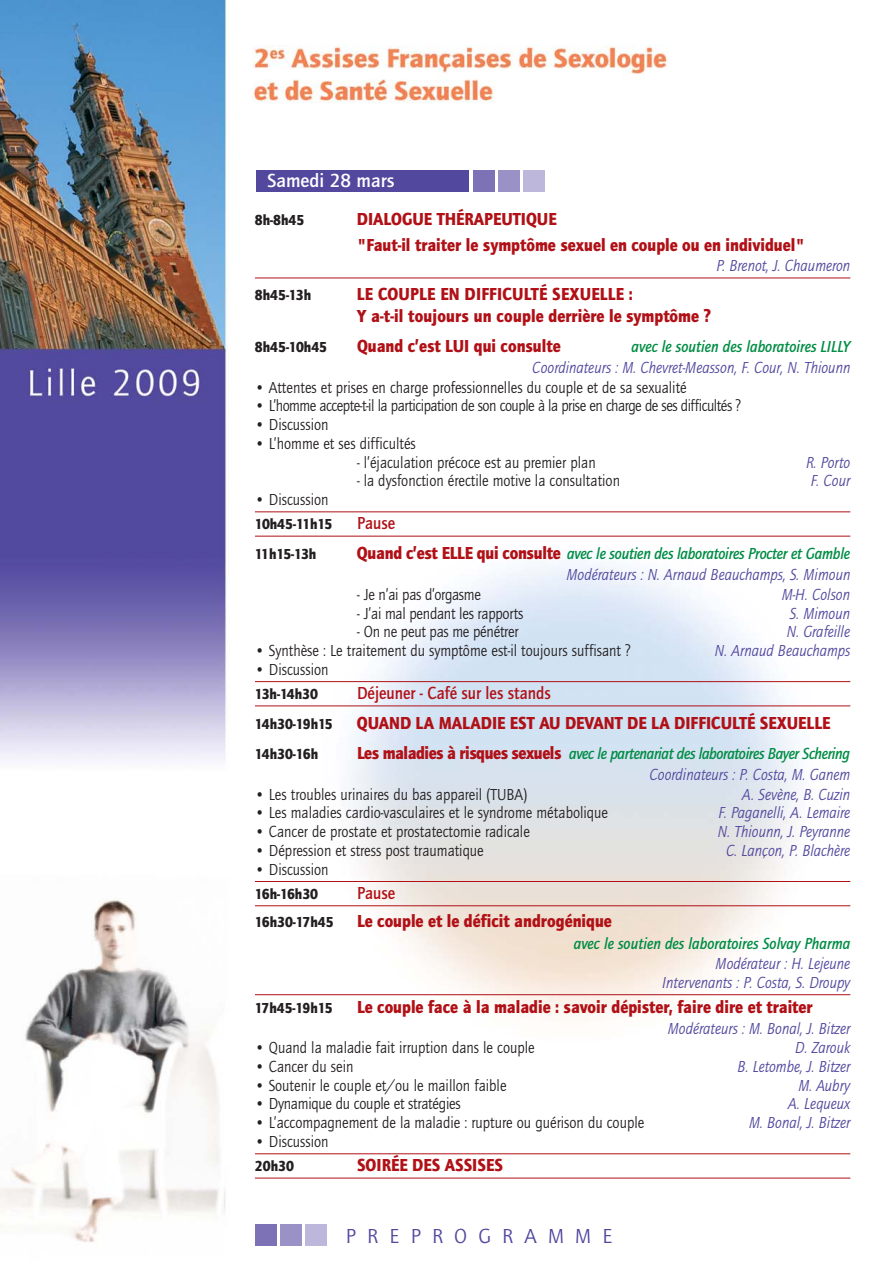
<style>
.page{position:relative;width:893px;height:1263px;background:#fff}
.page>*{position:absolute;margin:0;border:0;box-sizing:border-box;transform-origin:0 0}
.t1{font:21px "Quay Itc T";letter-spacing:.535em;color:#52499e}
.t2{font:700 19.5px "Quay Itc T";color:#fff}
.t3{font:900 18px/25.8px "Quay Itc T";color:#b01016;scale:.9 1}
.t4{font:700 18px "Quay Itc T";color:#b01016;scale:.9 1}
.t5{font:16.5px "Quay Itc T";color:#231f20;scale:.9 1}
.t6{font:italic 16.5px/18.8px "Quay Itc T";color:#52499e;text-align:right;scale:.9 1}
.t7{font:italic 700 16.5px/20.5px "Quay Itc T";letter-spacing:-.015em;color:#008c44;text-align:right;scale:.9 1}
.t8{font:16.5px "Quay Itc T";letter-spacing:-.03em;color:#231f20;scale:.9 1}
.t9{font:900 15px "Quay Itc T";color:#231f20;scale:.9 1}
.t10{font:900 15px "Quay Itc T";letter-spacing:-.04em;color:#231f20;scale:.9 1}
.s1{font-weight:900;font-style:normal;font-size:18px;color:#b01016}
.s2{font-weight:400;color:#52499e}
</style>
<div class="page">
<img style="left:0;top:0;width:851px;height:1246px">
<hr style="left:255px;top:278px;width:595px;height:1px;background:#b01016">
<hr style="left:255px;top:511px;width:595px;height:1px;background:#b01016">
<hr style="left:255px;top:536px;width:595px;height:1px;background:#b01016">
<hr style="left:255px;top:681px;width:595px;height:1px;background:#b01016">
<hr style="left:255px;top:705px;width:595px;height:1px;background:#b01016">
<hr style="left:255px;top:881px;width:595px;height:1px;background:#b01016">
<hr style="left:255px;top:905px;width:595px;height:1px;background:#b01016">
<hr style="left:255px;top:994px;width:595px;height:1px;background:#b01016">
<hr style="left:255px;top:1153px;width:595px;height:1px;background:#b01016">
<hr style="left:255px;top:1178px;width:595px;height:1px;background:#b01016">
<div style="left:256px;top:170px;width:213px;height:21px;background:#52499e"></div>
<div style="left:473px;top:170px;width:21px;height:21px;background:#7c72b5"></div>
<div style="left:498px;top:170px;width:22px;height:21px;background:#9a92c6"></div>
<div style="left:524px;top:170px;width:21px;height:21px;background:#bdb8db"></div>
<div style="left:255px;top:1225px;width:21px;height:21px;background:#7c72b5"></div>
<div style="left:280px;top:1225px;width:21px;height:21px;background:#9a92c6"></div>
<div style="left:305px;top:1225px;width:22px;height:21px;background:#bdb8db"></div>
<p class="t2" style="left:267px;top:171px;width:129px">Samedi 28 mars</p>
<p class="t9" style="left:255px;top:213px;width:56px">8h-8h45</p>
<p class="t3" style="left:357px;top:207px;width:499px">DIALOGUE THÉRAPEUTIQUE<br>"Faut-il traiter le symptôme sexuel en couple ou en individuel"</p>
<p class="t6" style="left:716px;top:257px;width:150px">P. Brenot, J. Chaumeron</p>
<p class="t9" style="left:255px;top:288px;width:64px">8h45-13h</p>
<p class="t3" style="left:357px;top:285px;width:395px;line-height:21.6px">LE COUPLE EN DIFFICULTÉ SEXUELLE :<br>Y a-t-il toujours un couple derrière le symptôme ?</p>
<p class="t9" style="left:255px;top:340px;width:82px">8h45-10h45</p>
<p class="t3" style="left:357px;top:334px;width:228px">Quand c’est LUI qui consulte</p>
<p class="t7" style="left:632px;top:337px;width:244px">avec le soutien des laboratoires LILLY</p>
<p class="t6" style="left:532px;top:358px;width:355px">Coordinateurs : M. Chevret-Measson, F. Cour, N. Thiounn</p>
<p class="t5" style="left:255px;top:379px;width:481px">• Attentes et prises en charge professionnelles du couple et de sa sexualité</p>
<p class="t8" style="left:255px;top:398px;width:541px">• L’homme accepte-t-il la participation de son couple à la prise en charge de ses difficultés ?</p>
<p class="t5" style="left:255px;top:416px;width:83px">• Discussion</p>
<p class="t5" style="left:255px;top:435px;width:180px">• L’homme et ses difficultés</p>
<p class="t5" style="left:357px;top:454px;width:267px">- l’éjaculation précoce est au premier plan</p>
<p class="t6" style="left:806px;top:453px;width:51px">R. Porto</p>
<p class="t5" style="left:357px;top:473px;width:294px">- la dysfonction érectile motive la consultation</p>
<p class="t6" style="left:811px;top:472px;width:45px">F. Cour</p>
<p class="t5" style="left:255px;top:491px;width:83px">• Discussion</p>
<p class="t9" style="left:255px;top:517px;width:88px">10h45-11h15</p>
<p class="t4" style="left:357px;top:515px;width:44px">Pause</p>
<p class="t10" style="left:255px;top:547px;width:70px">11h15-13h</p>
<p class="t7" style="left:357px;top:544px;width:550px"><span class="s1">Quand c’est ELLE qui consulte</span> avec le soutien des laboratoires Procter et Gamble<br><span class="s2">Modérateurs : N. Arnaud Beauchamps, S. Mimoun</span></p>
<p class="t5" style="left:357px;top:586px;width:139px">- Je n’ai pas d’orgasme</p>
<p class="t6" style="left:782px;top:586px;width:78px">M-H. Colson</p>
<p class="t5" style="left:357px;top:605px;width:186px">- J’ai mal pendant les rapports</p>
<p class="t6" style="left:790px;top:604px;width:68px">S. Mimoun</p>
<p class="t5" style="left:357px;top:624px;width:181px">- On ne peut pas me pénétrer</p>
<p class="t6" style="left:787px;top:623px;width:72px">N. Grafeille</p>
<p class="t5" style="left:255px;top:642px;width:419px">• Synthèse : Le traitement du symptôme est-il toujours suffisant ?</p>
<p class="t6" style="left:715px;top:642px;width:152px">N. Arnaud Beauchamps</p>
<p class="t5" style="left:255px;top:661px;width:83px">• Discussion</p>
<p class="t9" style="left:255px;top:687px;width:72px">13h-14h30</p>
<p class="t4" style="left:357px;top:684px;width:217px">Déjeuner - Café sur les stands</p>
<p class="t9" style="left:255px;top:717px;width:88px">14h30-19h15</p>
<p class="t3" style="left:357px;top:711px;width:527px">QUAND LA MALADIE EST AU DEVANT DE LA DIFFICULTÉ SEXUELLE</p>
<p class="t9" style="left:255px;top:747px;width:72px">14h30-16h</p>
<p class="t7" style="left:357px;top:744px;width:550px"><span class="s1">Les maladies à risques sexuels</span> avec le partenariat des laboratoires Bayer Schering<br><span class="s2">Coordinateurs : P. Costa, M. Ganem</span></p>
<p class="t5" style="left:255px;top:786px;width:304px">• Les troubles urinaires du bas appareil (TUBA)</p>
<p class="t6" style="left:742px;top:785px;width:122px">A. Sevène, B. Cuzin</p>
<p class="t5" style="left:255px;top:805px;width:394px">• Les maladies cardio-vasculaires et le syndrome métabolique</p>
<p class="t6" style="left:718px;top:804px;width:148px">F. Paganelli, A. Lemaire</p>
<p class="t5" style="left:255px;top:824px;width:307px">• Cancer de prostate et prostatectomie radicale</p>
<p class="t6" style="left:718px;top:823px;width:149px">N. Thiounn, J. Peyranne</p>
<p class="t5" style="left:255px;top:842px;width:256px">• Dépression et stress post traumatique</p>
<p class="t6" style="left:726px;top:842px;width:139px">C. Lançon, P. Blachère</p>
<p class="t5" style="left:255px;top:861px;width:83px">• Discussion</p>
<p class="t9" style="left:255px;top:887px;width:72px">16h-16h30</p>
<p class="t4" style="left:357px;top:884px;width:44px">Pause</p>
<p class="t9" style="left:255px;top:915px;width:89px">16h30-17h45</p>
<p class="t3" style="left:357px;top:909px;width:285px">Le couple et le déficit androgénique</p>
<p class="t7" style="left:574px;top:933px;width:309px">avec le soutien des laboratoires Solvay Pharma</p>
<p class="t6" style="left:662px;top:955px;width:210px">Modérateur : H. Lejeune<br>Intervenants : P. Costa, S. Droupy</p>
<p class="t9" style="left:255px;top:1001px;width:88px">17h45-19h15</p>
<p class="t3" style="left:357px;top:995px;width:508px">Le couple face à la maladie : savoir dépister, faire dire et traiter</p>
<p class="t6" style="left:668px;top:1020px;width:204px">Modérateurs : M. Bonal, J. Bitzer</p>
<p class="t5" style="left:255px;top:1040px;width:312px">• Quand la maladie fait irruption dans le couple</p>
<p class="t6" style="left:795px;top:1039px;width:63px">D. Zarouk</p>
<p class="t5" style="left:255px;top:1058px;width:111px">• Cancer du sein</p>
<p class="t6" style="left:737px;top:1058px;width:127px">B. Letombe, J. Bitzer</p>
<p class="t5" style="left:255px;top:1077px;width:281px">• Soutenir le couple et/ou le maillon faible</p>
<p class="t6" style="left:798px;top:1076px;width:59px">M. Aubry</p>
<p class="t5" style="left:255px;top:1096px;width:230px">• Dynamique du couple et stratégies</p>
<p class="t6" style="left:788px;top:1095px;width:71px">A. Lequeux</p>
<p class="t5" style="left:255px;top:1115px;width:434px">• L’accompagnement de la maladie : rupture ou guérison du couple</p>
<p class="t6" style="left:749px;top:1114px;width:114px">M. Bonal, J. Bitzer</p>
<p class="t5" style="left:255px;top:1133px;width:83px">• Discussion</p>
<p class="t9" style="left:255px;top:1159px;width:45px">20h30</p>
<p class="t3" style="left:357px;top:1153px;width:164px">SOIRÉE DES ASSISES</p>
<p class="t1" style="left:346px;top:1225px;width:268px">PREPROGRAMME</p>
</div>
